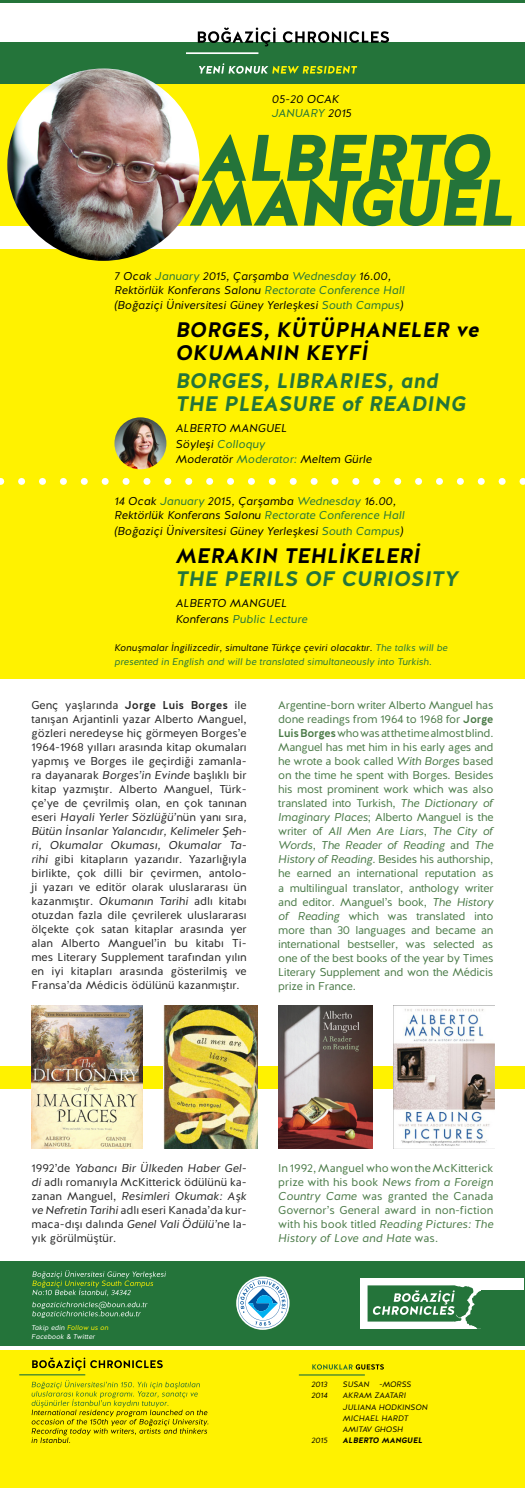
<style>
.page{position:relative;width:525px;height:1488px;background:#fff}
.page>*{position:absolute;margin:0;border:0;box-sizing:border-box;transform-origin:0 0}
.t1{font:italic 900 65.54px "Halis GR";letter-spacing:-.04em;color:#24743a}
.t2{font:italic 700 21px/22.8px "Halis GR";color:#24743a}
.t3{font:italic 700 21px/22.8px "Halis GR";color:#000}
.t4{font:11.38px/14px "Halis GR";color:#262626;text-align:justify}
.t5{font:11.38px/14px "Halis GR";letter-spacing:-.02em;color:#4a7a47;text-align:justify}
.t6{font:italic 11.38px/15.8px "Halis GR";color:#000}
.t7{font:italic 9.62px/14px "Halis GR";color:#24743a}
.t8{font:italic 7.88px/11.1px "Halis GR";color:#000}
.t9{font:italic 700 7.88px "Halis GR";color:#000}
.t10{font:italic 7px/8.8px "Halis GR";color:#fff}
.s1{color:#24743a}
.s2{color:#000}
.s3{font-weight:500}
.s4{font-style:italic}
.s5{color:#fff200}
</style>
<div class="page">
<div style="left:0;top:42px;width:525px;height:47px;background:#24743a"></div>
<div style="left:0;top:1261px;width:525px;height:84px;background:#24743a"></div>
<div style="left:0;top:84px;width:525px;height:141px;background:#fff200"></div>
<hr style="left:0;top:0;width:525px;height:3px;background:#24743a">
<svg style="left:198px;top:27px;width:191px;height:19px"></svg>
<hr style="left:186px;top:52px;width:72px;height:2px;background:#fff">
<svg style="left:199px;top:63px;width:158px;height:11px"></svg>
<div style="left:0;top:249px;width:525px;height:429px;background:#fff200"></div>
<div style="left:0;top:1066px;width:525px;height:22px;background:#fff200"></div>
<svg style="left:32px;top:1270px;width:134px;height:48px"></svg>
<svg style="left:236px;top:1276px;width:54px;height:53px"></svg>
<svg style="left:238px;top:1278px;width:50px;height:50px;background:#9dc6d0"></svg>
<div style="left:360px;top:1278px;width:163px;height:50px;background:#fff"></div>
<svg style="left:368px;top:1285px;width:114px;height:43px"></svg>
<div style="left:482px;top:1290px;width:43px;height:50px;background:#24743a"></div>
<div style="left:0;top:1350px;width:525px;height:138px;background:#fff200"></div>
<svg style="left:32px;top:1380px;width:176px;height:63px"></svg>
<svg style="left:32px;top:1357px;width:131px;height:13px"></svg>
<hr style="left:19px;top:1374px;width:66px;height:1px;background:#24743a">
<hr style="left:299px;top:1374px;width:66px;height:1px;background:#24743a">
<svg style="left:312px;top:1364px;width:72px;height:5px"></svg>
<img style="left:7px;top:68px;width:193px;height:193px;border-radius:96px">
<img style="left:114px;top:417px;width:52px;height:52px;border-radius:26px">
<svg style="left:0;top:478px;width:525px;height:7px"></svg>
<img style="left:32px;top:1005px;width:111px;height:143px">
<img style="left:278px;top:1005px;width:95px;height:143px">
<img style="left:164px;top:1005px;width:93px;height:143px">
<img style="left:394px;top:1005px;width:100px;height:141px">
<p class="t6" style="left:272px;top:93px;width:81px;line-height:13.7px">05-20 OCAK<br><span class="s1">JANUARY</span> 2015</p>
<h1 class="t1" style="left:201px;top:115px;width:293px">ALBERTO</h1>
<h1 class="t1" style="left:189px;top:160px;width:328px">MANGUEL</h1>
<p class="t6" style="left:114px;top:269px;width:292px;line-height:14px">7 Ocak <span class="s1">January</span> 2015, Çarşamba <span class="s1">Wednesday</span> 16.00,<br>Rektörlük Konferans Salonu <span class="s1">Rectorate Conference Hall</span></p>
<p class="t6" style="left:114px;top:298px;width:290px">(Boğaziçi Üniversitesi Güney Yerleşkesi <span class="s1">South Campus</span>)</p>
<h2 class="t3" style="left:176px;top:319px;width:305px">BORGES, KÜTÜPHANELER ve<br>OKUMANIN KEYFİ</h2>
<h2 class="t2" style="left:176px;top:370px;width:292px">BORGES, LIBRARIES, and<br>THE PLEASURE of READING</h2>
<p class="t6" style="left:176px;top:420px;width:198px">ALBERTO MANGUEL<br>Söyleşi <span class="s1">Colloquy<br></span>Moderatör <span class="s1">Moderator:</span> Meltem Gürle</p>
<p class="t6" style="left:114px;top:495px;width:292px;line-height:14px">14 Ocak <span class="s1">January</span> 2015, Çarşamba <span class="s1">Wednesday</span> 16.00,<br>Rektörlük Konferans Salonu <span class="s1">Rectorate Conference Hall</span></p>
<p class="t6" style="left:114px;top:523px;width:290px">(Boğaziçi Üniversitesi Güney Yerleşkesi <span class="s1">South Campus</span>)</p>
<h2 class="t3" style="left:176px;top:545px;width:246px">MERAKIN TEHLİKELERİ</h2>
<h2 class="t2" style="left:176px;top:567px;width:284px">THE PERILS OF CURIOSITY</h2>
<p class="t6" style="left:176px;top:595px;width:133px">ALBERTO MANGUEL<br>Konferans <span class="s1">Public Lecture</span></p>
<p class="t7" style="left:114px;top:640px;width:335px"><span class="s2">Konuşmalar İngilizcedir, simultane Türkçe çeviri olacaktır.</span> The talks will be presented in English and will be translated simultaneously into Turkish.</p>
<p class="t4" style="left:32px;top:698px;width:217px">Genç yaşlarında <span class="s3">Jorge Luis Borges</span> ile tanışan Arjantinli yazar Alberto Manguel, gözleri neredeyse hiç görmeyen Borges’e 1964-1968 yılları arasında kitap okumaları yapmış ve Borges ile geçirdiği zamanla&shy;ra dayanarak <span class="s4">Borges’in Evinde</span> başlıklı bir kitap yazmıştır. Alberto Manguel, Türk&shy;çe’ye de çevrilmiş olan, en çok tanınan eseri <span class="s4">Hayali Yerler Sözlüğü’</span>nün yanı sıra<span class="s4">, Bütün İnsanlar Yalancıdır, Kelimeler Şeh&shy;ri, Okumalar Okuması, Okumalar Ta&shy;rihi</span> gibi kitapların yazarıdır. Yazarlığıyla birlikte, çok dilli bir çevirmen, antolo&shy;ji yazarı ve editör olarak uluslararası ün kazanmıştır. <span class="s4">Okumanın Tarihi</span> adlı kitabı otuzdan fazla dile çevrilerek uluslararası ölçekte çok satan kitaplar arasında yer alan Alberto Manguel’in bu kitabı Ti&shy;mes Literary Supplement tarafından yılın en iyi kitapları arasında gösterilmiş ve Fransa’da Médicis ödülünü kazanmıştır.</p>
<p class="t5" style="left:278px;top:698px;width:217px">Argentine-born writer Alberto Manguel has done readings from 1964 to 1968 for <span class="s3">Jorge Luis Borges</span>who was at the time almost blind.<br>Manguel has met him in his early ages and he wrote a book called <span class="s4">With Borges</span> based on the time he spent with Borges. Besides his most prominent work which was also translated into Turkish, <span class="s4">The Dictionary of Imaginary Places</span>; Alberto Manguel is the writer of <span class="s4">All Men Are Liars</span>, <span class="s4">The City of Words</span>, <span class="s4">The Reader of Reading</span> and <span class="s4">The History of Reading.</span> Besides his authorship, he earned an international reputation as a multilingual translator, anthology writer and editor. Manguel’s book, <span class="s4">The History of Reading</span> which was translated into more than 30 languages and became an international bestseller, was selected as one of the best books of the year by Times Literary Supplement and won the Médicis prize in France.</p>
<p class="t4" style="left:32px;top:1160px;width:217px">1992’de <span class="s4">Yabancı Bir Ülkeden Haber Gel&shy;di</span> adlı romanıyla McKitterick ödülünü ka&shy;zanan Manguel, <span class="s4">Resimleri Okumak: Aşk ve Nefretin Tarihi</span> adlı eseri Kanada’da kur&shy;maca-dışı dalında <span class="s4">Genel Vali Ödülü’</span>ne la&shy;yık görülmüştür.</p>
<p class="t5" style="left:278px;top:1161px;width:217px">In 1992, Manguel who won the McKitterick prize with his book <span class="s4">News from a Foreign Country Came</span> was granted the Canada Governor’s General award in non-fiction with his book titled <span class="s4">Reading Pictures: The History of Love and Hate</span> was.</p>
<p class="t10" style="left:32px;top:1323px;width:79px">Takip edin <span class="s5">Follow us on<br></span>Facebook &amp; Twitter</p>
<p class="t8" style="left:311px;top:1379px;width:17px">2013</p>
<p class="t8" style="left:343px;top:1379px;width:70px">SUSAN -MORSS</p>
<p class="t8" style="left:311px;top:1390px;width:18px">2014</p>
<p class="t8" style="left:343px;top:1390px;width:86px">AKRAM ZAATARI<br>JULIANA HODKINSON<br>MICHAEL HARDT<br>AMITAV GHOSH</p>
<p class="t8" style="left:311px;top:1434px;width:18px">2015</p>
<p class="t9" style="left:343px;top:1435px;width:81px">ALBERTO MANGUEL</p>
</div>
